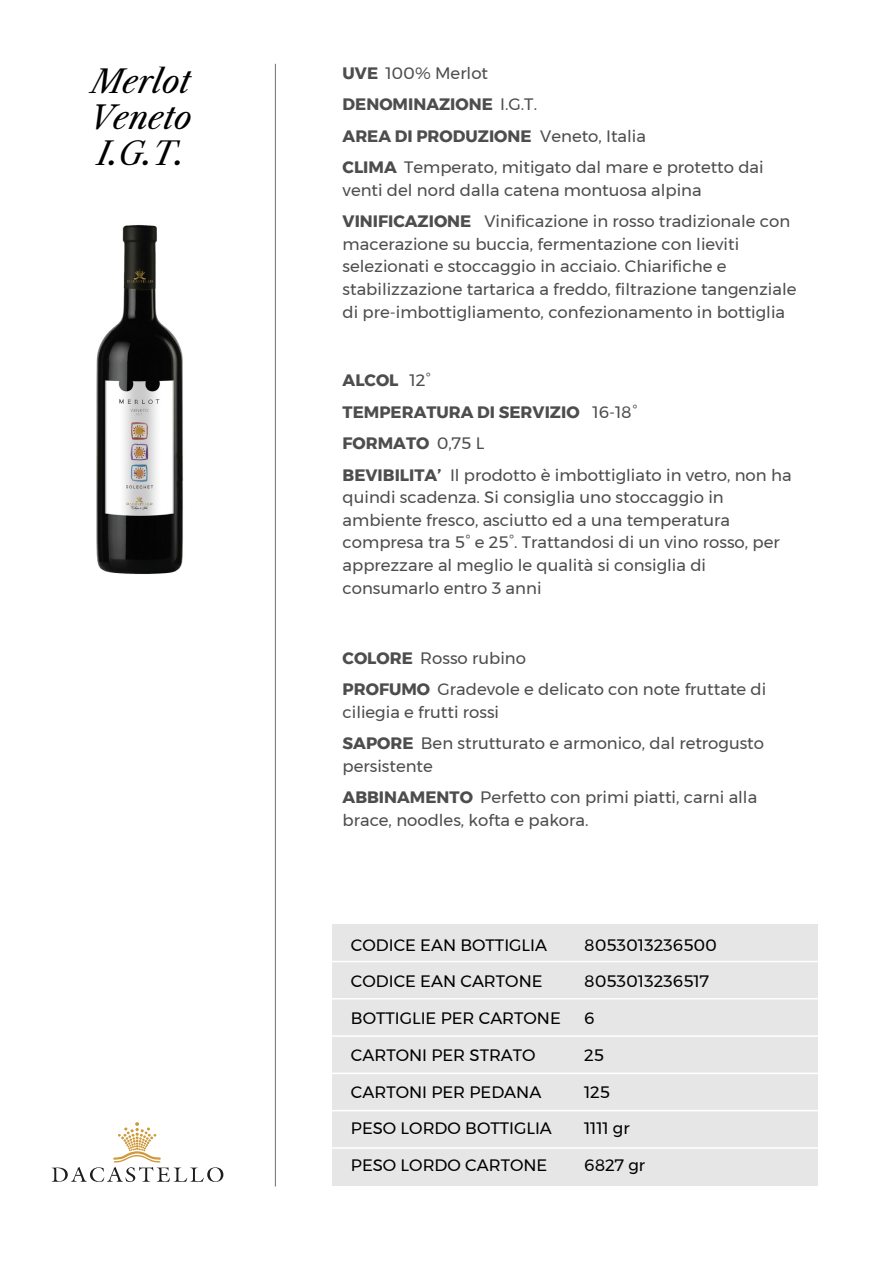
<style>
.page{position:relative;width:893px;height:1263px;background:#fff}
.page>*{position:absolute;margin:0;border:0;box-sizing:border-box;transform-origin:0 0}
.t1{font:italic 31.5px/36px "Libre Caslon Text";color:#000;text-align:justify}
.t2{font:16.5px/31.5px "Montserrat";color:#4d4d4d}
.t3{font:16.5px "Montserrat";color:#000}
.s1{font-weight:700}
</style>
<div class="page">
<div style="left:332px;top:925px;width:485px;height:261px;background:#e6e6e6"></div>
<hr style="left:275px;top:64px;width:1px;height:1122px;background:#6e6e6e">
<svg style="left:52px;top:1122px;width:171px;height:60px"></svg>
<hr style="left:329px;top:961px;width:494px;height:1px;background:#fff">
<hr style="left:329px;top:998px;width:494px;height:1px;background:#fff">
<hr style="left:329px;top:1035px;width:494px;height:2px;background:#fff">
<hr style="left:329px;top:1072px;width:494px;height:2px;background:#fff">
<hr style="left:329px;top:1110px;width:494px;height:1px;background:#fff">
<hr style="left:329px;top:1147px;width:494px;height:2px;background:#fff">
<img style="left:96px;top:225px;width:87px;height:349px">
<h1 class="t1" style="left:90px;top:64px;width:103px">Merlot Veneto I.G.T.</h1>
<p class="t2" style="left:343px;top:57px;width:423px"><span class="s1">UVE</span> 100% Merlot<br><span class="s1">DENOMINAZIONE</span> I.G.T.<br><span class="s1">AREA DI PRODUZIONE</span> Veneto, Italia<br><span class="s1">CLIMA</span> Temperato, mitigato dal mare e protetto dai</p>
<p class="t2" style="left:343px;top:174px;width:449px">venti del nord dalla catena montuosa alpina<br><span class="s1">VINIFICAZIONE</span> Vinificazione in rosso tradizionale con</p>
<p class="t2" style="left:343px;top:233px;width:455px;line-height:22.5px">macerazione su buccia, fermentazione con lieviti selezionati e stoccaggio in acciaio. Chiarifiche e stabilizzazione tartarica a freddo, filtrazione tangenziale di pre-imbottigliamento, confezionamento in bottiglia</p>
<p class="t2" style="left:343px;top:365px;width:451px"><span class="s1">ALCOL</span> 12°<br><span class="s1">TEMPERATURA DI SERVIZIO</span> 16-18°<br><span class="s1">FORMATO</span> 0,75 L<br><span class="s1">BEVIBILITA’</span> Il prodotto è imbottigliato in vetro, non ha</p>
<p class="t2" style="left:343px;top:486px;width:439px;line-height:22.5px">quindi scadenza. Si consiglia uno stoccaggio in ambiente fresco, asciutto ed a una temperatura compresa tra 5° e 25°. Trattandosi di un vino rosso, per apprezzare al meglio le qualità si consiglia di consumarlo entro 3 anni</p>
<p class="t2" style="left:343px;top:642px;width:425px"><span class="s1">COLORE</span> Rosso rubino<br><span class="s1">PROFUMO</span> Gradevole e delicato con note fruttate di</p>
<p class="t2" style="left:343px;top:696px;width:423px">ciliegia e frutti rossi<br><span class="s1">SAPORE</span> Ben strutturato e armonico, dal retrogusto</p>
<p class="t2" style="left:343px;top:750px;width:416px">persistente<br><span class="s1">ABBINAMENTO</span> Perfetto con primi piatti, carni alla</p>
<p class="t2" style="left:343px;top:804px;width:247px">brace, noodles, kofta e pakora.</p>
<p class="t3" style="left:351px;top:932px;width:198px">CODICE EAN BOTTIGLIA</p>
<p class="t3" style="left:584px;top:932px;width:134px">8053013236500</p>
<p class="t3" style="left:351px;top:969px;width:193px">CODICE EAN CARTONE</p>
<p class="t3" style="left:584px;top:969px;width:126px">8053013236517</p>
<p class="t3" style="left:351px;top:1006px;width:211px">BOTTIGLIE PER CARTONE</p>
<p class="t3" style="left:584px;top:1006px;width:12px">6</p>
<p class="t3" style="left:351px;top:1042px;width:186px">CARTONI PER STRATO</p>
<p class="t3" style="left:584px;top:1042px;width:21px">25</p>
<p class="t3" style="left:351px;top:1079px;width:192px">CARTONI PER PEDANA</p>
<p class="t3" style="left:584px;top:1079px;width:27px">125</p>
<p class="t3" style="left:351px;top:1116px;width:202px">PESO LORDO BOTTIGLIA</p>
<p class="t3" style="left:584px;top:1116px;width:47px">1111 gr</p>
<p class="t3" style="left:351px;top:1153px;width:198px">PESO LORDO CARTONE</p>
<p class="t3" style="left:584px;top:1153px;width:63px">6827 gr</p>
</div>
